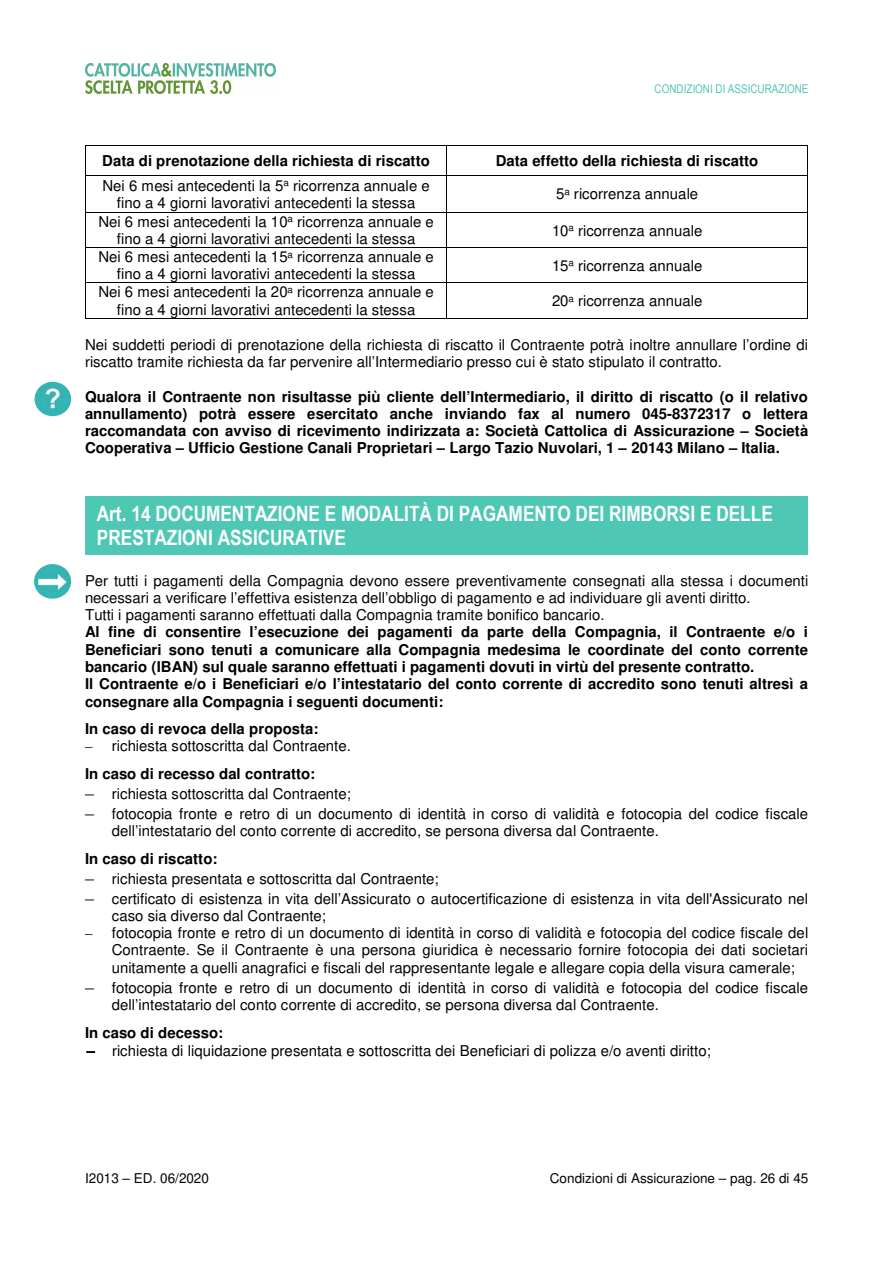
<style>
.page{position:relative;width:893px;height:1263px;background:#fff}
.page>*{position:absolute;margin:0;border:0;box-sizing:border-box;transform-origin:0 0}
.t1{font:700 21px/24.2px "Arial Narrow";color:#fff}
.t2{font:15px/17.2px "Helvetica";color:#000}
.t3{font:700 15px/17.2px "Helvetica";letter-spacing:.005em;color:#000;text-align:justify}
.t4{font:13.5px "Helvetica";letter-spacing:.005em;color:#000}
.t5{font:12px "Arial Narrow";letter-spacing:.005em;color:#4fc7b5}
.s1{font-family:"Times"}
.s2{font-weight:700}
.s3{font-family:"Times";font-size:18px}
</style>
<div class="page">
<img style="left:85px;top:64px;width:190px;height:30px">
<hr style="left:86px;top:145px;width:360px;height:1px;background:#000">
<hr style="left:447px;top:145px;width:360px;height:1px;background:#000">
<svg style="left:85px;top:145px;width:1px;height:31px"></svg>
<hr style="left:86px;top:175px;width:360px;height:1px;background:#000">
<svg style="left:446px;top:145px;width:1px;height:31px"></svg>
<hr style="left:447px;top:175px;width:360px;height:1px;background:#000">
<svg style="left:807px;top:145px;width:1px;height:31px"></svg>
<hr style="left:85px;top:176px;width:1px;height:36px;background:#000">
<hr style="left:446px;top:176px;width:1px;height:36px;background:#000">
<hr style="left:807px;top:176px;width:1px;height:36px;background:#000">
<hr style="left:86px;top:212px;width:360px;height:1px;background:#000">
<hr style="left:447px;top:212px;width:360px;height:1px;background:#000">
<hr style="left:85px;top:213px;width:1px;height:34px;background:#000">
<hr style="left:446px;top:213px;width:1px;height:34px;background:#000">
<hr style="left:807px;top:213px;width:1px;height:34px;background:#000">
<hr style="left:86px;top:247px;width:360px;height:1px;background:#000">
<hr style="left:447px;top:247px;width:360px;height:1px;background:#000">
<hr style="left:85px;top:248px;width:1px;height:35px;background:#000">
<hr style="left:446px;top:248px;width:1px;height:35px;background:#000">
<hr style="left:807px;top:248px;width:1px;height:35px;background:#000">
<hr style="left:86px;top:283px;width:360px;height:1px;background:#000">
<hr style="left:447px;top:283px;width:360px;height:1px;background:#000">
<hr style="left:85px;top:283px;width:1px;height:35px;background:#000">
<hr style="left:86px;top:318px;width:360px;height:1px;background:#000">
<hr style="left:446px;top:283px;width:1px;height:35px;background:#000">
<hr style="left:447px;top:318px;width:360px;height:1px;background:#000">
<hr style="left:807px;top:283px;width:1px;height:35px;background:#000">
<div style="left:86px;top:496px;width:722px;height:59px;background:#4fc7b5"></div>
<img style="left:35px;top:382px;width:36px;height:34px;border-radius:50%">
<img style="left:34px;top:564px;width:37px;height:35px;border-radius:50%">
<p class="t5" style="left:654px;top:85px;width:155px">CONDIZIONI DI ASSICURAZIONE</p>
<p class="t3" style="left:102px;top:152px;width:329px">Data di prenotazione della richiesta di riscatto</p>
<p class="t3" style="left:496px;top:152px;width:264px">Data effetto della richiesta di riscatto</p>
<p class="t2" style="left:102px;top:177px;width:329px;text-align:center">Nei 6 mesi antecedenti la 5<sup>a</sup> ricorrenza annuale e fino a 4 giorni lavorativi antecedenti la stessa</p>
<p class="t2" style="left:556px;top:185px;width:144px">5<sup>a</sup> ricorrenza annuale</p>
<p class="t2" style="left:98px;top:213px;width:337px;text-align:center">Nei 6 mesi antecedenti la 10<sup>a</sup> ricorrenza annuale e fino a 4 giorni lavorativi antecedenti la stessa</p>
<p class="t2" style="left:552px;top:222px;width:152px">10<sup>a</sup> ricorrenza annuale</p>
<p class="t2" style="left:98px;top:248px;width:337px;text-align:center">Nei 6 mesi antecedenti la 15<sup>a</sup> ricorrenza annuale e fino a 4 giorni lavorativi antecedenti la stessa</p>
<p class="t2" style="left:552px;top:257px;width:152px">15<sup>a</sup> ricorrenza annuale</p>
<p class="t2" style="left:98px;top:283px;width:337px;text-align:center">Nei 6 mesi antecedenti la 20<sup>a</sup> ricorrenza annuale e fino a 4 giorni lavorativi antecedenti la stessa</p>
<p class="t2" style="left:552px;top:292px;width:152px">20<sup>a</sup> ricorrenza annuale</p>
<p class="t2" style="left:85px;top:336px;width:724px">Nei suddetti periodi di prenotazione della richiesta di riscatto il Contraente potrà inoltre annullare l’ordine di riscatto tramite richiesta da far pervenire all’Intermediario presso cui è stato stipulato il contratto.</p>
<p class="t3" style="left:85px;top:388px;width:724px">Qualora il Contraente non risultasse più cliente dell’Intermediario, il diritto di riscatto (o il relativo annullamento) potrà essere esercitato anche inviando fax al numero 045-8372317 o lettera raccomandata con avviso di ricevimento indirizzata a: Società Cattolica di Assicurazione – Società Cooperativa – Ufficio Gestione Canali Proprietari – Largo Tazio Nuvolari, 1 – 20143 Milano – Italia.</p>
<h1 class="t1" style="left:97px;top:504px;width:677px">Art. 14 DOCUMENTAZIONE E MODALITÀ DI PAGAMENTO DEI RIMBORSI E DELLE<br>PRESTAZIONI ASSICURATIVE</h1>
<p class="t2" style="left:85px;top:572px;width:724px">Per tutti i pagamenti della Compagnia devono essere preventivamente consegnati alla stessa i documenti necessari a verificare l’effettiva esistenza dell’obbligo di pagamento e ad individuare gli aventi diritto.<br>Tutti i pagamenti saranno effettuati dalla Compagnia tramite bonifico bancario.</p>
<p class="t3" style="left:85px;top:623px;width:724px;text-align:left">Al fine di consentire l’esecuzione dei pagamenti da parte della Compagnia, il Contraente e/o i Beneficiari sono tenuti a comunicare alla Compagnia medesima le coordinate del conto corrente bancario (IBAN) sul quale saranno effettuati i pagamenti dovuti in virtù del presente contratto.<br>Il Contraente e/o i Beneficiari e/o l’intestatario del conto corrente di accredito sono tenuti altresì a consegnare alla Compagnia i seguenti documenti:</p>
<p class="t3" style="left:85px;top:720px;width:235px">In caso di revoca della proposta:</p>
<p class="t2" style="left:85px;top:732px;width:267px;line-height:27.6px"><span class="s1">–</span> richiesta sottoscritta dal Contraente.<br><span class="s2">In caso di recesso dal contratto:</span></p>
<p class="t2" style="left:85px;top:785px;width:267px"><span class="s3">–</span> richiesta sottoscritta dal Contraente;</p>
<p class="t2" style="left:112px;top:805px;width:697px;text-indent:-27px"><span class="s3">–</span> fotocopia fronte e retro di un documento di identità in corso di validità e fotocopia del codice fiscale dell’intestatario del conto corrente di accredito, se persona diversa dal Contraente.</p>
<p class="t3" style="left:85px;top:850px;width:134px">In caso di riscatto:</p>
<p class="t2" style="left:85px;top:870px;width:355px"><span class="s3">–</span> richiesta presentata e sottoscritta dal Contraente;</p>
<p class="t2" style="left:112px;top:890px;width:697px;text-indent:-27px"><span class="s3">–</span> certificato di esistenza in vita dell’Assicurato o autocertificazione di esistenza in vita dell'Assicurato nel caso sia diverso dal Contraente;</p>
<p class="t2" style="left:112px;top:924px;width:698px;text-align:justify;text-indent:-27px"><span class="s1">–</span> fotocopia fronte e retro di un documento di identità in corso di validità e fotocopia del codice fiscale del Contraente. Se il Contraente è una persona giuridica è necessario fornire fotocopia dei dati societari unitamente a quelli anagrafici e fiscali del rappresentante legale e allegare copia della visura camerale;</p>
<p class="t2" style="left:112px;top:978px;width:697px;text-indent:-27px"><span class="s3">–</span> fotocopia fronte e retro di un documento di identità in corso di validità e fotocopia del codice fiscale dell’intestatario del conto corrente di accredito, se persona diversa dal Contraente.</p>
<p class="t2" style="left:85px;top:1023px;width:627px;line-height:18.3px"><span class="s2">In caso di decesso:<br></span>− richiesta di liquidazione presentata e sottoscritta dei Beneficiari di polizza e/o aventi diritto;</p>
<p class="t4" style="left:85px;top:1171px;width:125px">I2013 – ED. 06/2020</p>
<p class="t4" style="left:550px;top:1171px;width:260px">Condizioni di Assicurazione – pag. 26 di 45</p>
</div>
